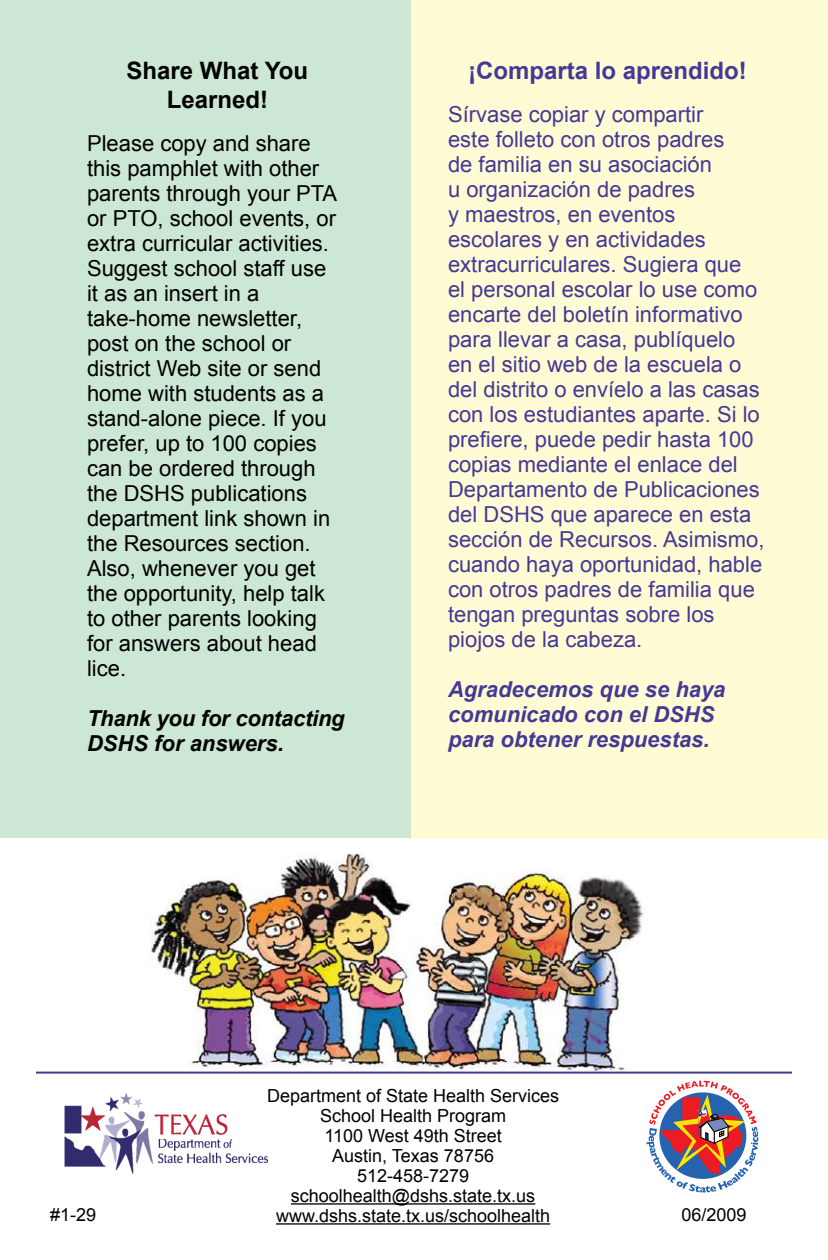
<style>
.page{position:relative;width:828px;height:1260px;background:#fff}
.page>*{position:absolute;margin:0;border:0;box-sizing:border-box;transform-origin:0 0}
.t1{font:700 24px "Arial";color:#443996}
.t2{font:700 24px/28.8px "Arial";color:#000;text-align:center}
.t3{font:22px/25px "Arial";color:#443996}
.t4{font:22px/25px "Arial";color:#000}
.t5{font:italic 700 22px/25px "Arial";color:#443996}
.t6{font:italic 700 22px/25px "Arial";letter-spacing:-.01em;color:#000}
.t7{font:18px/20px "Arial";color:#000;text-align:center}
</style>
<div class="page">
<img style="left:150px;top:853px;width:502px;height:222px">
<hr style="left:291px;top:1203px;width:244px;height:2px;background:#000">
<hr style="left:276px;top:1223px;width:274px;height:2px;background:#000">
<div style="left:407px;top:0;width:421px;height:839px;background:#fffcd5"></div>
<div style="left:0;top:0;width:410px;height:838px;background:#cce7d3"></div>
<svg style="left:646px;top:1081px;width:112px;height:111px"></svg>
<img style="left:64px;top:1093px;width:164px;height:46px">
<img style="left:64px;top:1139px;width:204px;height:34px">
<hr style="left:36px;top:1072px;width:756px;height:2px;background:#443996">
<p class="t2" style="left:126px;top:56px;width:183px">Share What You<br>Learned!</p>
<p class="t4" style="left:87px;top:131px;width:252px">Please copy and share this pamphlet with other parents through your PTA or PTO, school events, or extra curricular activities.<br>Suggest school staff use it as an insert in a take-home newsletter, post on the school or district Web site or send home with students as a stand-alone piece. If you prefer, up to 100 copies can be ordered through the DSHS publications department link shown in the Resources section.<br>Also, whenever you get the opportunity, help talk to other parents looking for answers about head lice.</p>
<p class="t6" style="left:87px;top:706px;width:259px">Thank you for contacting<br>DSHS for answers.</p>
<p class="t1" style="left:468px;top:57px;width:280px">¡Comparta lo aprendido!</p>
<p class="t3" style="left:448px;top:102px;width:318px">Sírvase copiar y compartir<br>este folleto con otros padres<br>de familia en su asociación<br>u organización de padres<br>y maestros, en eventos escolares y en actividades extracurriculares. Sugiera que<br>el personal escolar lo use como encarte del boletín informativo para llevar a casa, publíquelo en el sitio web de la escuela o del distrito o envíelo a las casas con los estudiantes aparte. Si lo prefiere, puede pedir hasta 100 copias mediante el enlace del<br>Departamento de Publicaciones del DSHS que aparece en esta sección de Recursos. Asimismo, cuando haya oportunidad, hable con otros padres de familia que tengan preguntas sobre los piojos de la cabeza.</p>
<p class="t5" style="left:448px;top:677px;width:279px">Agradecemos que se haya comunicado con el DSHS para obtener respuestas.</p>
<p class="t7" style="left:267px;top:1086px;width:294px">Department of State Health Services<br>School Health Program<br>1100 West 49th Street<br>Austin, Texas 78756<br>512-458-7279 schoolhealth@dshs.state.tx.us</p>
<p class="t7" style="left:50px;top:1205px;width:48px">#1-29</p>
<p class="t7" style="left:681px;top:1205px;width:67px">06/2009</p>
<p class="t7" style="left:276px;top:1206px;width:276px">www.dshs.state.tx.us/schoolhealth</p>
</div>
